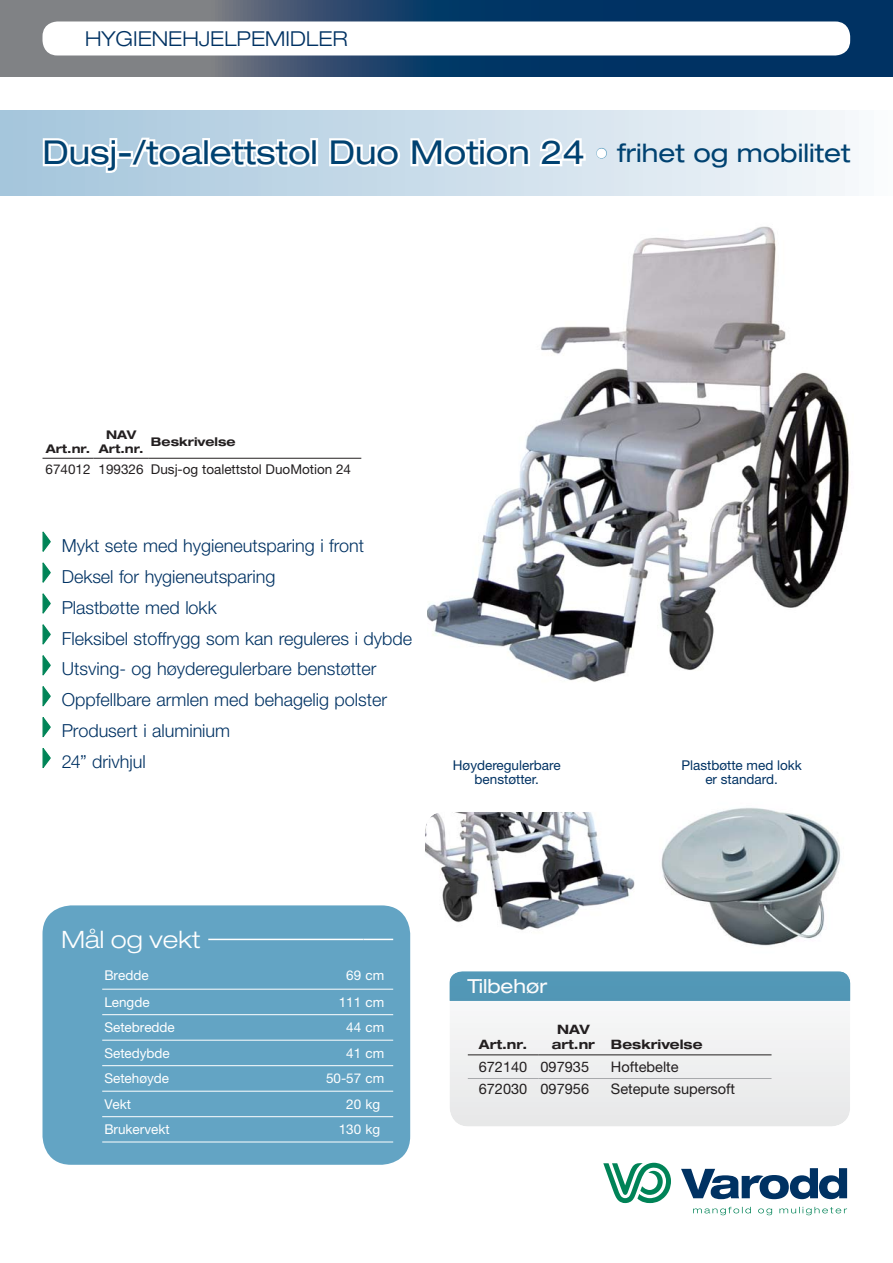
<style>
.page{position:relative;width:893px;height:1263px;background:#fff}
.page>*{position:absolute;margin:0;border:0;box-sizing:border-box;transform-origin:0 0}
.t1{font:expanded 33px "Helvetica Neue LT Std";color:#004271}
.t2{font:300 expanded 24px "Helvetica Neue LT Pro";color:#fff}
.t3{font:300 expanded 20.55px "Helvetica Neue LT Pro";color:#003263}
.t4{font:expanded 19.35px "Helvetica Neue LT Pro";color:#fdfdfd}
.t5{font:300 18px/30.9px "Helvetica Neue LT Std";color:#003263}
.t6{font:14.55px "Helvetica Neue LT Pro";color:#231f20}
.t7{font:13.5px "Helvetica Neue LT Pro";color:#fff}
.t8{font:13.5px/13.5px "Helvetica Neue LT Std";color:#003263;text-align:center}
.t9{font:13.5px "Helvetica Neue LT Pro";color:#231f20}
.t10{font:700 expanded 12.9px/15.5px "Helvetica Neue LT Pro";color:#231f20}
.t11{font:700 expanded 12px/14.7px "Helvetica Neue LT Pro";color:#231f20;text-align:center}
.s1{font-weight:300;font-size:27px;color:#fff}
.s2{font-size:25.5px}
.s3{color:#fcfcfc}
</style>
<div class="page">
<div style="left:0;top:111px;width:893px;height:85px;background:linear-gradient(to right,#a3c4db,#f6f9fb)"></div>
<img style="left:428px;top:226px;width:421px;height:456px">
<div style="left:43px;top:905px;width:367px;height:260px;background:#63a4c4;border-radius:29px"></div>
<hr style="left:363px;top:939px;width:30px;height:1px;background:#fff">
<hr style="left:208px;top:939px;width:155px;height:1px;background:#fff">
<hr style="left:102px;top:989px;width:291px;height:1px;background:#fff">
<hr style="left:102px;top:1014px;width:291px;height:1px;background:#fff">
<hr style="left:102px;top:1040px;width:291px;height:1px;background:#fff">
<hr style="left:102px;top:1065px;width:291px;height:1px;background:#fff">
<hr style="left:102px;top:1091px;width:291px;height:1px;background:#fff">
<hr style="left:102px;top:1116px;width:291px;height:1px;background:#fff">
<hr style="left:102px;top:1142px;width:291px;height:1px;background:#fff">
<hr style="left:43px;top:458px;width:51px;height:1px;background:#231f20">
<hr style="left:94px;top:458px;width:55px;height:1px;background:#231f20">
<hr style="left:149px;top:458px;width:212px;height:1px;background:#231f20">
<svg style="left:41px;top:135px;width:122px;height:40px"></svg>
<div style="left:158px;top:144px;width:24px;height:23px;border:4px solid #fff;border-radius:50%"></div>
<div style="left:161px;top:147px;width:18px;height:17px;border:4px solid #fff;border-radius:50%"></div>
<svg style="left:178px;top:136px;width:142px;height:33px"></svg>
<svg style="left:327px;top:136px;width:52px;height:33px"></svg>
<div style="left:376px;top:144px;width:24px;height:23px;border:4px solid #fff;border-radius:50%"></div>
<div style="left:379px;top:147px;width:18px;height:17px;border:4px solid #fff;border-radius:50%"></div>
<svg style="left:408px;top:124px;width:38px;height:45px"></svg>
<div style="left:443px;top:144px;width:24px;height:23px;border:4px solid #fff;border-radius:50%"></div>
<div style="left:446px;top:147px;width:18px;height:17px;border:4px solid #fff;border-radius:50%"></div>
<svg style="left:462px;top:136px;width:26px;height:33px"></svg>
<div style="left:485px;top:144px;width:24px;height:23px;border:4px solid #fff;border-radius:50%"></div>
<div style="left:488px;top:147px;width:18px;height:17px;border:4px solid #fff;border-radius:50%"></div>
<svg style="left:506px;top:132px;width:82px;height:37px"></svg>
<div style="left:596px;top:148px;width:11px;height:11px;border:1px solid #569bbe;border-radius:50%"></div>
<div style="left:450px;top:1023px;width:400px;height:103px;background:#edeeef"></div>
<div style="left:449px;top:971px;width:401px;height:30px;background:#5298b7"></div>
<div style="left:468px;top:979px;width:79px;height:14px;background:#5297b6"></div>
<svg style="left:42px;top:531px;width:9px;height:237px"></svg>
<svg style="left:0;top:0;width:893px;height:77px"></svg>
<div style="left:43px;top:21px;width:807px;height:35px;background:#fff;border-radius:15px"></div>
<hr style="left:468px;top:1055px;width:70px;height:1px;background:#231f20">
<hr style="left:538px;top:1055px;width:233px;height:1px;background:#231f20">
<hr style="left:468px;top:1078px;width:70px;height:1px;background:#a7a9ac">
<hr style="left:538px;top:1078px;width:233px;height:1px;background:#a7a9ac">
<img style="left:425px;top:812px;width:210px;height:118px">
<img style="left:661px;top:808px;width:180px;height:138px">
<svg style="left:693px;top:1207px;width:58px;height:8px"></svg>
<svg style="left:758px;top:1209px;width:14px;height:6px"></svg>
<svg style="left:779px;top:1207px;width:68px;height:8px"></svg>
<svg style="left:681px;top:1168px;width:166px;height:31px"></svg>
<svg style="left:603px;top:1163px;width:68px;height:40px"></svg>
<p class="t3" style="left:85px;top:27px;width:264px">HYGIENEHJELPEMIDLER</p>
<h1 class="t1" style="left:43px;top:133px;width:809px">Dusj-/toalettstol Duo Motion 24 <span class="s1">•</span> <span class="s2">frihet og mobilitet</span></h1>
<p class="t11" style="left:99px;top:427px;width:46px">NAV<br>Art.nr.</p>
<p class="t11" style="left:151px;top:435px;width:86px">Beskrivelse</p>
<p class="t9" style="left:45px;top:465px;width:307px">674012 199326 Dusj-og toalettstol DuoMotion 24</p>
<p class="t11" style="left:46px;top:442px;width:46px">Art.nr.</p>
<p class="t5" style="left:62px;top:532px;width:352px">Mykt sete med hygieneutsparing i front<br>Deksel for hygieneutsparing<br>Plastbøtte med lokk<br>Fleksibel stoffrygg som kan reguleres i dybde<br>Utsving- og høyderegulerbare benstøtter<br>Oppfellbare armlen med behagelig polster<br>Produsert i aluminium<br>24” drivhjul</p>
<p class="t8" style="left:453px;top:760px;width:109px">Høyderegulerbare benstøtter.</p>
<p class="t8" style="left:681px;top:760px;width:122px">Plastbøtte med lokk er standard.</p>
<h2 class="t2" style="left:62px;top:926px;width:141px">Mål og vekt</h2>
<p class="t7" style="left:104px;top:970px;width:46px">Bredde</p>
<p class="t7" style="left:346px;top:970px;width:40px">69 cm</p>
<p class="t7" style="left:104px;top:997px;width:47px">Lengde</p>
<p class="t7" style="left:339px;top:997px;width:47px">111 cm</p>
<p class="t7" style="left:104px;top:1023px;width:72px">Setebredde</p>
<p class="t7" style="left:346px;top:1023px;width:40px">44 cm</p>
<p class="t7" style="left:104px;top:1048px;width:67px">Setedybde</p>
<p class="t7" style="left:346px;top:1048px;width:40px">41 cm</p>
<p class="t7" style="left:104px;top:1074px;width:66px">Setehøyde</p>
<p class="t7" style="left:326px;top:1074px;width:60px">50-57 cm</p>
<p class="t7" style="left:104px;top:1099px;width:28px">Vekt</p>
<p class="t7" style="left:346px;top:1099px;width:36px">20 kg</p>
<p class="t7" style="left:104px;top:1125px;width:67px">Brukervekt</p>
<p class="t7" style="left:339px;top:1125px;width:43px">130 kg</p>
<p class="t4" style="left:468px;top:975px;width:81px">Tilb<span class="s3">e</span>h<span class="s3">ør</span></p>
<p class="t10" style="left:552px;top:1021px;width:152px;text-indent:5px">NAV<br>art.nr Beskrivelse</p>
<p class="t6" style="left:479px;top:1061px;width:112px">672140 097935</p>
<p class="t6" style="left:611px;top:1061px;width:69px">Hoftebelte</p>
<p class="t6" style="left:479px;top:1084px;width:112px">672030 097956</p>
<p class="t6" style="left:611px;top:1084px;width:126px">Setepute supersoft</p>
<p class="t10" style="left:479px;top:1037px;width:50px">Art.nr.</p>
</div>
